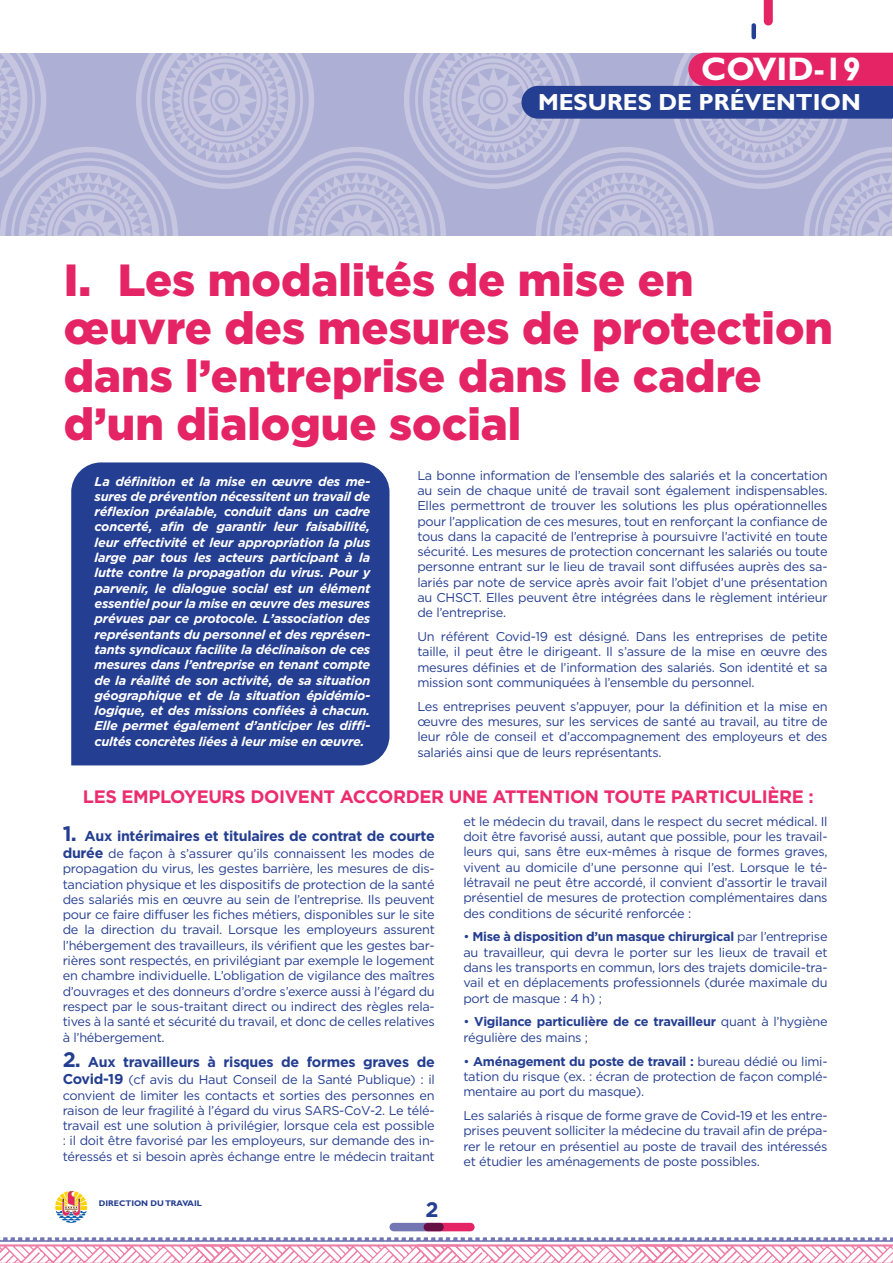
<style>
.page{position:relative;width:893px;height:1263px;background:#fff}
.page>*{position:absolute;margin:0;border:0;box-sizing:border-box;transform-origin:0 0}
.t1{font:900 45px/48px "Gotham";color:#e42464}
.t2{font:700 32.7px "Gill Sans Std";color:#fff}
.t3{font:700 23.4px "Gill Sans Std";color:#fff}
.t4{font:700 21px "Gotham";color:#243e91}
.t5{font:700 18px "Gotham";letter-spacing:-.02em;color:#ec2c6d}
.t6{font:700 14.25px "Gotham";letter-spacing:-.02em;color:#243e91}
.t7{font:12.75px/15.3px "Gotham";letter-spacing:-.02em;color:#243e91;text-align:justify}
.t8{font:italic 700 12.75px/15.3px "Gotham";letter-spacing:-.02em;color:#fff;text-align:justify}
.t9{font:700 12.75px/15.3px "Gotham";letter-spacing:-.02em;color:#243e91}
.t10{font:700 8.25px "Gill Sans Std";color:#243e91}
.s1{font-size:21px}
.s2{font-weight:700;font-size:14.25px}
.s3{font-weight:700}
.s4{font-weight:400}
</style>
<div class="page">
<svg style="left:0;top:1237px;width:893px;height:26px"></svg>
<svg style="left:55px;top:1191px;width:32px;height:32px"></svg>
<svg style="left:0;top:53px;width:892px;height:183px;background:#b1b2d5"></svg>
<div style="left:19px;top:166px;width:140px;height:140px;border:7px solid #fff;border-radius:50%"></div>
<div style="left:287px;top:166px;width:140px;height:140px;border:7px solid #fff;border-radius:50%"></div>
<div style="left:268px;top:147px;width:178px;height:178px;border:5px solid #fff;border-radius:50%"></div>
<svg style="left:293px;top:172px;width:127px;height:128px"></svg>
<div style="left:155px;top:30px;width:140px;height:140px;border:7px solid #fff;border-radius:50%"></div>
<div style="left:136px;top:11px;width:178px;height:178px;border:5px solid #fff;border-radius:50%"></div>
<svg style="left:161px;top:36px;width:128px;height:127px;background:#c4c5df"></svg>
<svg style="left:0;top:48px;width:153px;height:252px"></svg>
<div style="left:423px;top:30px;width:140px;height:140px;border:7px solid #fff;border-radius:50%"></div>
<div style="left:751px;top:25px;width:5px;height:12px;background:#243e91"></div>
<div style="left:764px;top:0;width:9px;height:21px;background:#e42464"></div>
<div style="left:424px;top:1223px;width:51px;height:8px;background:#e42464;border-radius:4px"></div>
<svg style="left:389px;top:1223px;width:55px;height:8px"></svg>
<svg style="left:429px;top:36px;width:464px;height:252px"></svg>
<div style="left:71px;top:462px;width:318px;height:303px;background:#243e91"></div>
<h2 class="t2" style="left:701px;top:49px;width:161px">COVID-19</h2>
<h3 class="t3" style="left:538px;top:88px;width:324px">MESURES DE PRÉVENTION</h3>
<p class="t1" style="left:64px;top:255px;width:771px">I. Les modalités de mise en œuvre des mesures de protection dans l’entreprise dans le cadre d’un dialogue social</p>
<p class="t8" style="left:95px;top:473px;width:277px">La définition et la mise en œuvre des me&shy;sures de prévention nécessitent un travail de réflexion préalable, conduit dans un cadre concerté, afin de garantir leur faisabilité, leur effectivité et leur appropriation la plus large par tous les acteurs participant à la lutte contre la propagation du virus. Pour y parvenir, le dialogue social est un élément essentiel pour la mise en œuvre des mesures prévues par ce protocole. L’association des représentants du personnel et des représen&shy;tants syndicaux facilite la déclinaison de ces mesures dans l’entreprise en tenant compte de la réalité de son activité, de sa situation géographique et de la situation épidémio&shy;logique, et des missions confiées à chacun.<br>Elle permet également d’anticiper les diffi&shy;cultés concrètes liées à leur mise en œuvre.</p>
<p class="t7" style="left:417px;top:467px;width:412px">La bonne information de l’ensemble des salariés et la concertation au sein de chaque unité de travail sont également indispensables.<br>Elles permettront de trouver les solutions les plus opérationnelles pour l’application de ces mesures, tout en renforçant la confiance de tous dans la capacité de l’entreprise à poursuivre l’activité en toute sécurité. Les mesures de protection concernant les salariés ou toute personne entrant sur le lieu de travail sont diffusées auprès des sa&shy;lariés par note de service après avoir fait l’objet d’une présentation au CHSCT. Elles peuvent être intégrées dans le règlement intérieur de l’entreprise.</p>
<p class="t7" style="left:417px;top:629px;width:412px">Un référent Covid-19 est désigné. Dans les entreprises de petite taille, il peut être le dirigeant. Il s’assure de la mise en œuvre des mesures définies et de l’information des salariés. Son identité et sa mission sont communiquées à l’ensemble du personnel.</p>
<p class="t7" style="left:417px;top:698px;width:412px">Les entreprises peuvent s’appuyer, pour la définition et la mise en œuvre des mesures, sur les services de santé au travail, au titre de leur rôle de conseil et d’accompagnement des employeurs et des salariés ainsi que de leurs représentants.</p>
<p class="t5" style="left:83px;top:786px;width:732px">LES EMPLOYEURS DOIVENT ACCORDER UNE ATTENTION TOUTE PARTICULIÈRE :</p>
<p class="t6" style="left:63px;top:827px;width:374px"><span class="s1">1.</span> Aux intérimaires et titulaires de contrat de courte</p>
<p class="t7" style="left:63px;top:845px;width:374px"><span class="s2">durée</span> de façon à s’assurer qu’ils connaissent les modes de propagation du virus, les gestes barrière, les mesures de dis&shy;tanciation physique et les dispositifs de protection de la santé des salariés mis en œuvre au sein de l’entreprise. Ils peuvent pour ce faire diffuser les fiches métiers, disponibles sur le site de la direction du travail. Lorsque les employeurs assurent l’hébergement des travailleurs, ils vérifient que les gestes bar&shy;rières sont respectés, en privilégiant par exemple le logement en chambre individuelle. L’obligation de vigilance des maîtres d’ouvrages et des donneurs d’ordre s’exerce aussi à l’égard du respect par le sous-traitant direct ou indirect des règles rela&shy;tives à la santé et sécurité du travail, et donc de celles relatives à l’hébergement.</p>
<p class="t6" style="left:63px;top:1054px;width:374px"><span class="s1">2.</span> Aux travailleurs à risques de formes graves de</p>
<p class="t7" style="left:63px;top:1072px;width:374px"><span class="s2">Covid-19</span> (cf avis du Haut Conseil de la Santé Publique) : il convient de limiter les contacts et sorties des personnes en raison de leur fragilité à l’égard du virus SARS-CoV-2. Le télé&shy;travail est une solution à privilégier, lorsque cela est possible : il doit être favorisé par les employeurs, sur demande des in&shy;téressés et si besoin après échange entre le médecin traitant</p>
<p class="t10" style="left:99px;top:1198px;width:105px">DIRECTION DU TRAVAIL</p>
<p class="t4" style="left:425px;top:1197px;width:15px">2</p>
<p class="t7" style="left:463px;top:813px;width:366px">et le médecin du travail, dans le respect du secret médical. Il doit être favorisé aussi, autant que possible, pour les travail&shy;leurs qui, sans être eux-mêmes à risque de formes graves, vivent au domicile d’une personne qui l’est. Lorsque le té&shy;létravail ne peut être accordé, il convient d’assortir le travail présentiel de mesures de protection complémentaires dans des conditions de sécurité renforcée :</p>
<p class="t7" style="left:463px;top:929px;width:366px">• <span class="s3">Mise à disposition d’un masque chirurgical</span> par l’entreprise au travailleur, qui devra le porter sur les lieux de travail et dans les transports en commun, lors des trajets domicile-tra&shy;vail et en déplacements professionnels (durée maximale du port de masque : 4 h) ;</p>
<p class="t9" style="left:463px;top:1014px;width:366px"><span class="s4">•</span> Vigilance particulière de ce travailleur <span class="s4">quant à l’hygiène régulière des mains ;</span></p>
<p class="t7" style="left:463px;top:1053px;width:366px">• <span class="s3">Aménagement du poste de travail :</span> bureau dédié ou limi&shy;tation du risque (ex. : écran de protection de façon complé&shy;mentaire au port du masque).</p>
<p class="t7" style="left:463px;top:1107px;width:366px">Les salariés à risque de forme grave de Covid-19 et les entre&shy;prises peuvent solliciter la médecine du travail afin de prépa&shy;rer le retour en présentiel au poste de travail des intéressés et étudier les aménagements de poste possibles.</p>
</div>
